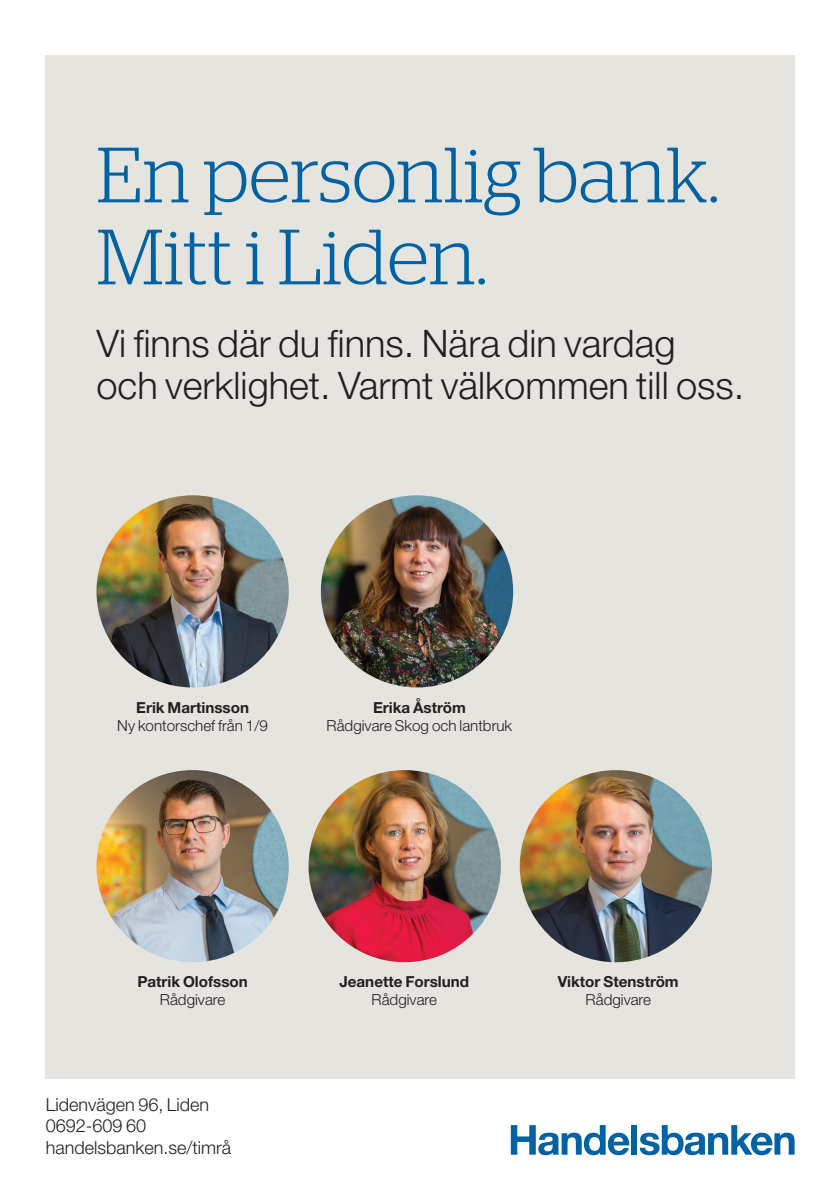
<style>
.page{position:relative;width:840px;height:1191px;background:#fff}
.page>*{position:absolute;margin:0;border:0;box-sizing:border-box;transform-origin:0 0}
.t1{font:300 78px/82px "Stag";color:#0062a3}
.t2{font:300 38px/42px "Helvetica Neue LT Pro";color:#231f20}
.t3{font:20px "Adobe Garamond Pro";color:#231f20}
.t4{font:300 18px/21.6px "Helvetica Neue LT Pro";color:#231f20}
.t5{font:300 15.2px "Helvetica Neue LT Pro";color:#231f20}
.t6{font:700 15.2px "Helvetica Neue LT Pro";color:#231f20}
</style>
<div class="page">
<div style="left:45px;top:55px;width:749px;height:1023px;background:#e6e4df"></div>
<img style="left:96px;top:770px;width:192px;height:192px;border-radius:96px">
<img style="left:308px;top:770px;width:192px;height:192px;border-radius:96px">
<img style="left:519px;top:770px;width:192px;height:192px;border-radius:96px">
<img style="left:96px;top:495px;width:192px;height:192px;border-radius:96px">
<img style="left:321px;top:495px;width:192px;height:192px;border-radius:96px">
<div style="left:631px;top:1125px;width:6px;height:29px;background:#0062a3"></div>
<svg style="left:510px;top:1125px;width:119px;height:30px"></svg>
<svg style="left:639px;top:1125px;width:155px;height:30px"></svg>
<h1 class="t1" style="left:96px;top:133px;width:624px">En personlig bank.<br>Mitt i Liden.</h1>
<h2 class="t2" style="left:96px;top:322px;width:649px">Vi finns där du finns. Nära din vardag och verklighet. Varmt välkommen till oss.</h2>
<p class="t6" style="left:136px;top:698px;width:114px">Erik Martinsson</p>
<p class="t5" style="left:117px;top:716px;width:152px">Ny kontorschef från 1/9</p>
<p class="t6" style="left:373px;top:698px;width:94px">Erika Åström</p>
<p class="t5" style="left:326px;top:716px;width:187px">Rådgivare Skog och lantbruk</p>
<p class="t6" style="left:137px;top:971px;width:112px">Patrik Olofsson</p>
<p class="t5" style="left:160px;top:990px;width:67px">Rådgivare</p>
<p class="t4" style="left:46px;top:1093px;width:187px">Lidenvägen 96, Liden<br>0692-609 60 handelsbanken.se/timrå</p>
<h3 class="t3" style="left:57px;top:1143px;width:21px">24</h3>
<p class="t6" style="left:339px;top:971px;width:131px">Jeanette Forslund</p>
<p class="t5" style="left:371px;top:990px;width:67px">Rådgivare</p>
<p class="t6" style="left:557px;top:971px;width:122px">Viktor Stenström</p>
<p class="t5" style="left:585px;top:990px;width:67px">Rådgivare</p>
</div>
